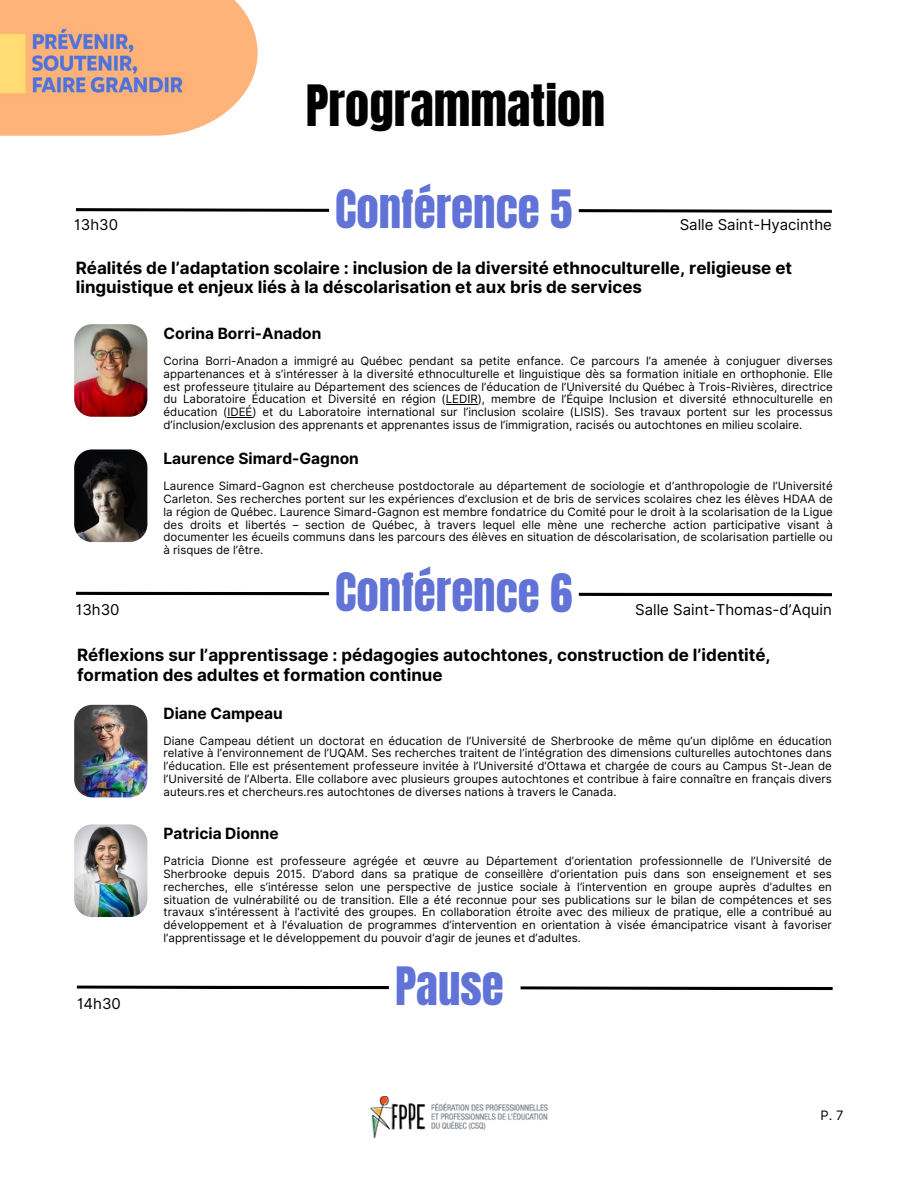
<style>
.page{position:relative;width:918px;height:1188px;background:#fff}
.page>*{position:absolute;margin:0;border:0;box-sizing:border-box;transform-origin:0 0}
.t1{font:48.45px "Anton";color:#000}
.t2{font:45px "Anton";letter-spacing:-.005em;color:#6173d6}
.t3{font:700 16.95px/19.5px "Inter";color:#000}
.t4{font:700 15.45px "Inter";color:#000}
.t5{font:15px "Inter";color:#000}
.t6{font:12.9px "Inter";color:#000}
.t7{font:11.55px/12.8px "Inter";color:#000;text-align:justify}
</style>
<div class="page">
<svg style="left:77px;top:985px;width:756px;height:5px"></svg>
<svg style="left:76px;top:208px;width:756px;height:5px"></svg>
<img style="left:74px;top:449px;width:73px;height:93px;border-radius:18px">
<img style="left:74px;top:324px;width:73px;height:93px;border-radius:18px">
<img style="left:74px;top:824px;width:73px;height:93px;border-radius:18px">
<img style="left:74px;top:705px;width:73px;height:92px;border-radius:18px">
<hr style="left:446px;top:404px;width:32px;height:1px;background:#000">
<svg style="left:227px;top:417px;width:25px;height:1px"></svg>
<svg style="left:0;top:0;width:258px;height:136px"></svg>
<img style="left:0;top:22px;width:199px;height:85px">
<img style="left:371px;top:1096px;width:176px;height:42px">
<svg style="left:76px;top:592px;width:756px;height:4px"></svg>
<p class="t1" style="left:306px;top:71px;width:301px">Programmation</p>
<h2 class="t2" style="left:335px;top:177px;width:239px">Conférence 5</h2>
<p class="t3" style="left:76px;top:258px;width:718px">Réalités de l’adaptation scolaire : inclusion de la diversité ethnoculturelle, religieuse et linguistique et enjeux liés à la déscolarisation et aux bris de services</p>
<h2 class="t5" style="left:74px;top:215px;width:45px">13h30</h2>
<p class="t5" style="left:680px;top:215px;width:154px">Salle Saint-Hyacinthe</p>
<p class="t5" style="left:76px;top:601px;width:45px">13h30</p>
<p class="t4" style="left:164px;top:324px;width:159px">Corina Borri-Anadon</p>
<h2 class="t7" style="left:164px;top:355px;width:671px">Corina Borri-Anadon a immigré au Québec pendant sa petite enfance. Ce parcours l’a amenée à conjuguer diverses appartenances et à s’intéresser à la diversité ethnoculturelle et linguistique dès sa formation initiale en orthophonie. Elle est professeure titulaire au Département des sciences de l’éducation de l’Université du Québec à Trois-Rivières, directrice du Laboratoire Éducation et Diversité en région (LEDIR), membre de l’Équipe Inclusion et diversité ethnoculturelle en éducation (IDEÉ) et du Laboratoire international sur l’inclusion scolaire (LISIS). Ses travaux portent sur les processus d’inclusion/exclusion des apprenants et apprenantes issus de l’immigration, racisés ou autochtones en milieu scolaire.</h2>
<p class="t4" style="left:164px;top:449px;width:197px">Laurence Simard-Gagnon</p>
<h3 class="t7" style="left:164px;top:480px;width:671px">Laurence Simard-Gagnon est chercheuse postdoctorale au département de sociologie et d’anthropologie de l’Université Carleton. Ses recherches portent sur les expériences d’exclusion et de bris de services scolaires chez les élèves HDAA de la région de Québec. Laurence Simard-Gagnon est membre fondatrice du Comité pour le droit à la scolarisation de la Ligue des droits et libertés – section de Québec, à travers lequel elle mène une recherche action participative visant à documenter les écueils communs dans les parcours des élèves en situation de déscolarisation, de scolarisation partielle ou à risques de l’être.</h3>
<h2 class="t2" style="left:335px;top:560px;width:239px">Conférence 6</h2>
<p class="t5" style="left:635px;top:601px;width:198px">Salle Saint-Thomas-d’Aquin</p>
<h3 class="t3" style="left:77px;top:645px;width:695px">Réflexions sur l’apprentissage : pédagogies autochtones, construction de l’identité, formation des adultes et formation continue</h3>
<h2 class="t5" style="left:77px;top:995px;width:45px">14h30</h2>
<p class="t4" style="left:164px;top:704px;width:121px">Diane Campeau</p>
<h2 class="t7" style="left:164px;top:734px;width:670px">Diane Campeau détient un doctorat en éducation de l’Université de Sherbrooke de même qu’un diplôme en éducation relative à l’environnement de l’UQAM. Ses recherches traitent de l’intégration des dimensions culturelles autochtones dans l’éducation. Elle est présentement professeure invitée à l’Université d’Ottawa et chargée de cours au Campus St-Jean de l’Université de l’Alberta. Elle collabore avec plusieurs groupes autochtones et contribue à faire connaître en français divers auteurs.res et chercheurs.res autochtones de diverses nations à travers le Canada.</h2>
<p class="t4" style="left:164px;top:824px;width:117px">Patricia Dionne</p>
<h2 class="t7" style="left:164px;top:855px;width:670px">Patricia Dionne est professeure agrégée et œuvre au Département d’orientation professionnelle de l’Université de Sherbrooke depuis 2015. D’abord dans sa pratique de conseillère d’orientation puis dans son enseignement et ses recherches, elle s’intéresse selon une perspective de justice sociale à l’intervention en groupe auprès d’adultes en situation de vulnérabilité ou de transition. Elle a été reconnue pour ses publications sur le bilan de compétences et ses travaux s’intéressent à l’activité des groupes. En collaboration étroite avec des milieux de pratique, elle a contribué au développement et à l’évaluation de programmes d’intervention en orientation à visée émancipatrice visant à favoriser l’apprentissage et le développement du pouvoir d’agir de jeunes et d’adultes.</h2>
<h2 class="t2" style="left:395px;top:954px;width:110px">Pause</h2>
<p class="t6" style="left:821px;top:1108px;width:24px">P. 7</p>
</div>
